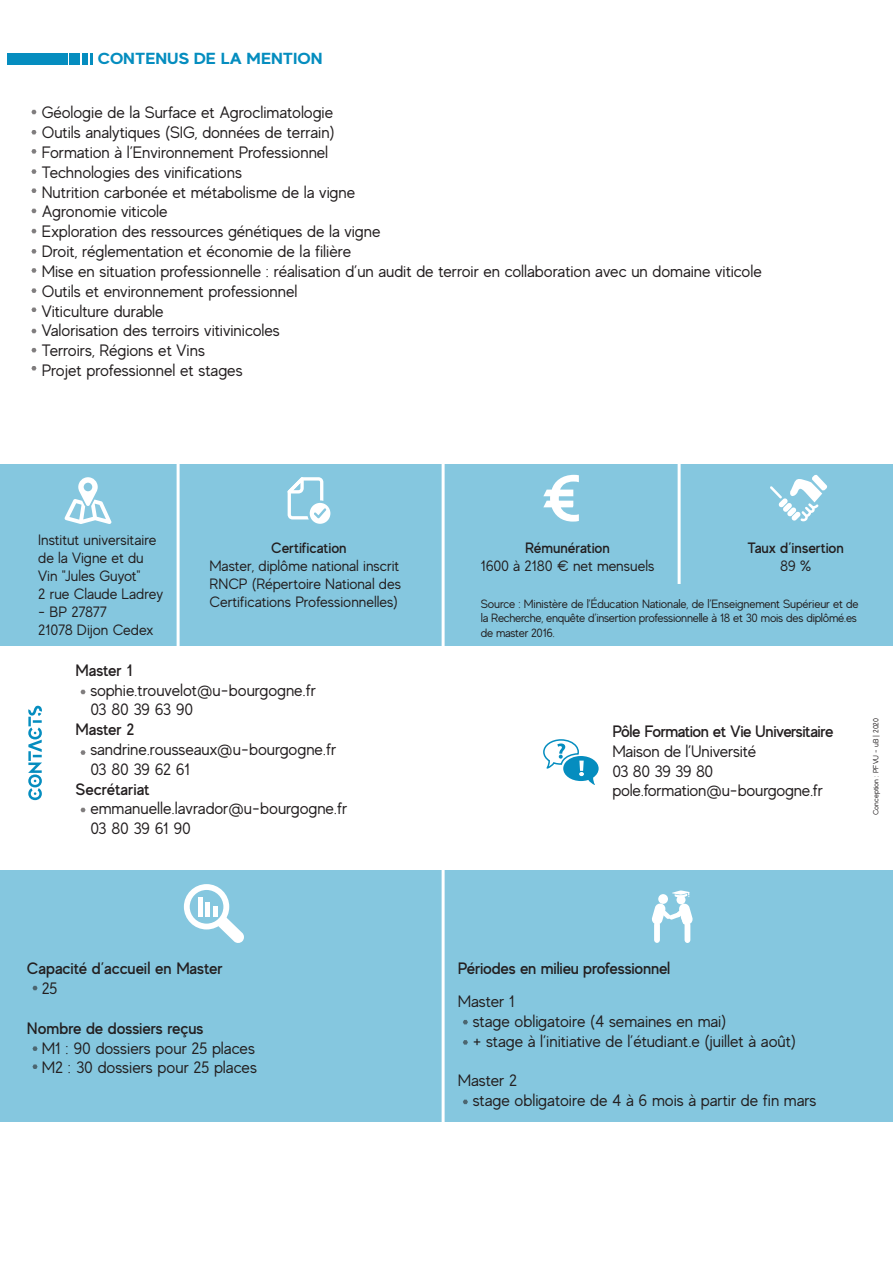
<style>
.page{position:relative;width:893px;height:1263px;background:#fff}
.page>*{position:absolute;margin:0;border:0;box-sizing:border-box;transform-origin:0 0}
.Paragraphe{font:16.5px "MADE Evolve Sans";color:#231f20}
.Paragraphe-2{font:500 16.5px "MADE Evolve Sans";letter-spacing:-.01em;color:#231f20}
.Paragraphe-3{font:500 16.5px/19.8px "MADE Evolve Sans";letter-spacing:-.03em;color:#231f20}
.Tiitre_paragraphe{font:500 16.5px "MADE Evolve Sans";letter-spacing:-.01em;color:#231f20}
.t1{font:700 16.05px "MADE Evolve Sans";color:#058dbf;scale:1.12 1}
.Paragraphe-4{font:15px/18px "MADE Evolve Sans";color:#231f20}
.Paragraphe-5{font:500 15px "MADE Evolve Sans";letter-spacing:-.005em;color:#231f20}
.Paragraphe-6{font:12px/14.4px "MADE Evolve Sans";letter-spacing:-.02em;color:#231f20}
.t2{font:7.5px "MADE Evolve Sans";letter-spacing:-.005em;color:#231f20}
.s1{font-weight:400}
</style>
<div class="page">
<div style="left:0;top:465px;width:893px;height:181px;background:#85c7df"></div>
<div style="left:0;top:870px;width:893px;height:251px;background:#85c7df"></div>
<hr style="left:177px;top:457px;width:3px;height:213px;background:#fff">
<hr style="left:442px;top:457px;width:3px;height:213px;background:#fff">
<hr style="left:678px;top:457px;width:3px;height:127px;background:#fff">
<hr style="left:442px;top:865px;width:3px;height:336px;background:#fff">
<svg style="left:28px;top:706px;width:14px;height:94px"></svg>
<svg style="left:770px;top:475px;width:57px;height:46px"></svg>
<svg style="left:543px;top:475px;width:36px;height:47px"></svg>
<svg style="left:65px;top:477px;width:46px;height:47px"></svg>
<svg style="left:288px;top:477px;width:42px;height:47px"></svg>
<svg style="left:543px;top:739px;width:56px;height:46px"></svg>
<div style="left:184px;top:884px;width:45px;height:45px;border:6px solid #fff;border-radius:50%"></div>
<svg style="left:218px;top:917px;width:26px;height:26px"></svg>
<div style="left:198px;top:897px;width:5px;height:20px;background:#fff"></div>
<div style="left:213px;top:907px;width:5px;height:10px;background:#fff"></div>
<div style="left:205px;top:902px;width:5px;height:15px;background:#fff"></div>
<div style="left:658px;top:894px;width:10px;height:10px;background:#fff;border-radius:50%"></div>
<div style="left:676px;top:895px;width:9px;height:9px;background:#fff;border-radius:50%"></div>
<div style="left:654px;top:922px;width:6px;height:21px;background:#fff;border-radius:3px"></div>
<div style="left:685px;top:922px;width:5px;height:21px;background:#fff;border-radius:3px"></div>
<svg style="left:652px;top:903px;width:41px;height:27px"></svg>
<svg style="left:672px;top:890px;width:18px;height:7px"></svg>
<div style="left:7px;top:53px;width:60px;height:11px;background:#058dbf"></div>
<div style="left:70px;top:53px;width:10px;height:11px;background:#058dbf"></div>
<div style="left:82px;top:53px;width:6px;height:11px;background:#058dbf"></div>
<svg style="left:90px;top:53px;width:3px;height:11px"></svg>
<svg style="left:31px;top:110px;width:6px;height:4px"></svg>
<svg style="left:31px;top:209px;width:6px;height:4px"></svg>
<svg style="left:31px;top:249px;width:6px;height:5px"></svg>
<svg style="left:31px;top:268px;width:6px;height:5px"></svg>
<svg style="left:31px;top:130px;width:6px;height:4px"></svg>
<svg style="left:31px;top:149px;width:6px;height:5px"></svg>
<svg style="left:31px;top:188px;width:6px;height:5px"></svg>
<svg style="left:31px;top:169px;width:6px;height:5px"></svg>
<svg style="left:31px;top:229px;width:6px;height:4px"></svg>
<svg style="left:31px;top:288px;width:6px;height:5px"></svg>
<svg style="left:31px;top:307px;width:6px;height:5px"></svg>
<svg style="left:31px;top:329px;width:6px;height:4px"></svg>
<svg style="left:31px;top:348px;width:6px;height:4px"></svg>
<svg style="left:31px;top:366px;width:6px;height:4px"></svg>
<svg style="left:32px;top:986px;width:6px;height:4px"></svg>
<svg style="left:463px;top:1020px;width:5px;height:4px"></svg>
<svg style="left:80px;top:690px;width:6px;height:4px"></svg>
<svg style="left:80px;top:750px;width:6px;height:5px"></svg>
<svg style="left:80px;top:808px;width:6px;height:4px"></svg>
<svg style="left:463px;top:1040px;width:5px;height:4px"></svg>
<svg style="left:463px;top:1100px;width:5px;height:4px"></svg>
<svg style="left:32px;top:1046px;width:6px;height:5px"></svg>
<svg style="left:32px;top:1064px;width:6px;height:5px"></svg>
<p class="t1" style="left:98px;top:48px;width:202px">CONTENUS DE LA MENTION</p>
<p class="Paragraphe" style="left:42px;top:102px;width:293px">Géologie de la Surface et Agroclimatologie</p>
<p class="Paragraphe" style="left:42px;top:122px;width:294px">Outils analytiques (SIG, données de terrain)</p>
<p class="Paragraphe" style="left:42px;top:142px;width:288px">Formation à l’Environnement Professionnel</p>
<p class="Paragraphe" style="left:42px;top:162px;width:202px">Technologies des vinifications</p>
<p class="Paragraphe" style="left:42px;top:182px;width:315px">Nutrition carbonée et métabolisme de la vigne</p>
<p class="Paragraphe" style="left:42px;top:201px;width:127px">Agronomie viticole</p>
<p class="Paragraphe" style="left:42px;top:221px;width:340px">Exploration des ressources génétiques de la vigne</p>
<p class="Paragraphe" style="left:42px;top:241px;width:311px">Droit, réglementation et économie de la filière</p>
<p class="Paragraphe" style="left:42px;top:261px;width:721px">Mise en situation professionnelle : réalisation d’un audit de terroir en collaboration avec un domaine viticole</p>
<p class="Paragraphe" style="left:42px;top:281px;width:257px">Outils et environnement professionnel</p>
<p class="Paragraphe" style="left:42px;top:300px;width:123px">Viticulture durable</p>
<p class="Paragraphe" style="left:42px;top:320px;width:240px">Valorisation des terroirs vitivinicoles</p>
<p class="Paragraphe" style="left:42px;top:340px;width:165px">Terroirs, Régions et Vins</p>
<p class="Paragraphe" style="left:42px;top:360px;width:202px">Projet professionnel et stages</p>
<p class="Paragraphe-4" style="left:38px;top:531px;width:120px">Institut universitaire de la Vigne et du<br>Vin "Jules Guyot"</p>
<p class="Paragraphe-4" style="left:38px;top:585px;width:126px">2 rue Claude Ladrey</p>
<p class="Paragraphe-4" style="left:38px;top:603px;width:71px">- BP 27877</p>
<p class="Paragraphe-4" style="left:38px;top:621px;width:117px">21078 Dijon Cedex</p>
<p class="Paragraphe-5" style="left:271px;top:538px;width:77px">Certification</p>
<p class="Paragraphe-4" style="left:210px;top:556px;width:193px;text-align:justify">Master, diplôme national inscrit RNCP (Répertoire National des Certifications Professionnelles)</p>
<p class="Paragraphe-2" style="left:75px;top:660px;width:59px">Master 1</p>
<p class="Paragraphe" style="left:90px;top:679px;width:227px">sophie.trouvelot@u-bourgogne.fr</p>
<p class="Paragraphe" style="left:90px;top:699px;width:104px">03 80 39 63 90</p>
<p class="Paragraphe-2" style="left:75px;top:719px;width:60px">Master 2</p>
<p class="Paragraphe" style="left:90px;top:739px;width:247px">sandrine.rousseaux@u-bourgogne.fr</p>
<p class="Paragraphe" style="left:90px;top:759px;width:101px">03 80 39 62 61</p>
<p class="Paragraphe-2" style="left:75px;top:778px;width:76px">Secrétariat</p>
<p class="Paragraphe" style="left:90px;top:798px;width:258px">emmanuelle.lavrador@u-bourgogne.fr</p>
<p class="Paragraphe" style="left:90px;top:818px;width:102px">03 80 39 61 90</p>
<p class="Paragraphe-2" style="left:27px;top:958px;width:197px">Capacité d’accueil en Master</p>
<p class="Paragraphe" style="left:42px;top:978px;width:17px">25</p>
<p class="Paragraphe-2" style="left:27px;top:1018px;width:178px">Nombre de dossiers reçus</p>
<p class="Paragraphe" style="left:42px;top:1037px;width:215px">M1 : 90 dossiers pour 25 places</p>
<p class="Paragraphe" style="left:42px;top:1057px;width:217px">M2 : 30 dossiers pour 25 places</p>
<p class="Paragraphe-5" style="left:525px;top:539px;width:86px">Rémunération</p>
<p class="Paragraphe-4" style="left:481px;top:557px;width:175px">1600 à 2180 € net mensuels</p>
<p class="Paragraphe-5" style="left:747px;top:538px;width:98px">Taux d’insertion</p>
<p class="Paragraphe-4" style="left:780px;top:556px;width:33px">89 %</p>
<p class="Paragraphe-6" style="left:481px;top:596px;width:379px">Source : Ministère de l’Éducation Nationale, de l’Enseignement Supérieur et de la Recherche, enquête d’insertion professionnelle à 18 et 30 mois des diplômé.es de master 2016.</p>
<p class="Paragraphe-3" style="left:612px;top:721px;width:223px">Pôle Formation et Vie Universitaire<br><span class="s1">Maison de l’Université<br>03 80 39 39 80</span></p>
<p class="Paragraphe" style="left:612px;top:780px;width:212px">pole.formation@u-bourgogne.fr</p>
<p class="t2" style="left:871px;top:815px;width:98px;rotate:-90deg">Conception : PFVU - uB | 2020</p>
<p class="Tiitre_paragraphe" style="left:458px;top:958px;width:214px">Périodes en milieu professionnel</p>
<p class="Paragraphe" style="left:458px;top:991px;width:58px">Master 1</p>
<p class="Paragraphe" style="left:473px;top:1011px;width:255px">stage obligatoire (4 semaines en mai)</p>
<p class="Paragraphe" style="left:473px;top:1030px;width:325px">+ stage à l’initiative de l’étudiant.e (juillet à août)</p>
<p class="Paragraphe" style="left:458px;top:1070px;width:61px">Master 2</p>
<p class="Paragraphe" style="left:473px;top:1090px;width:345px">stage obligatoire de 4 à 6 mois à partir de fin mars</p>
</div>
